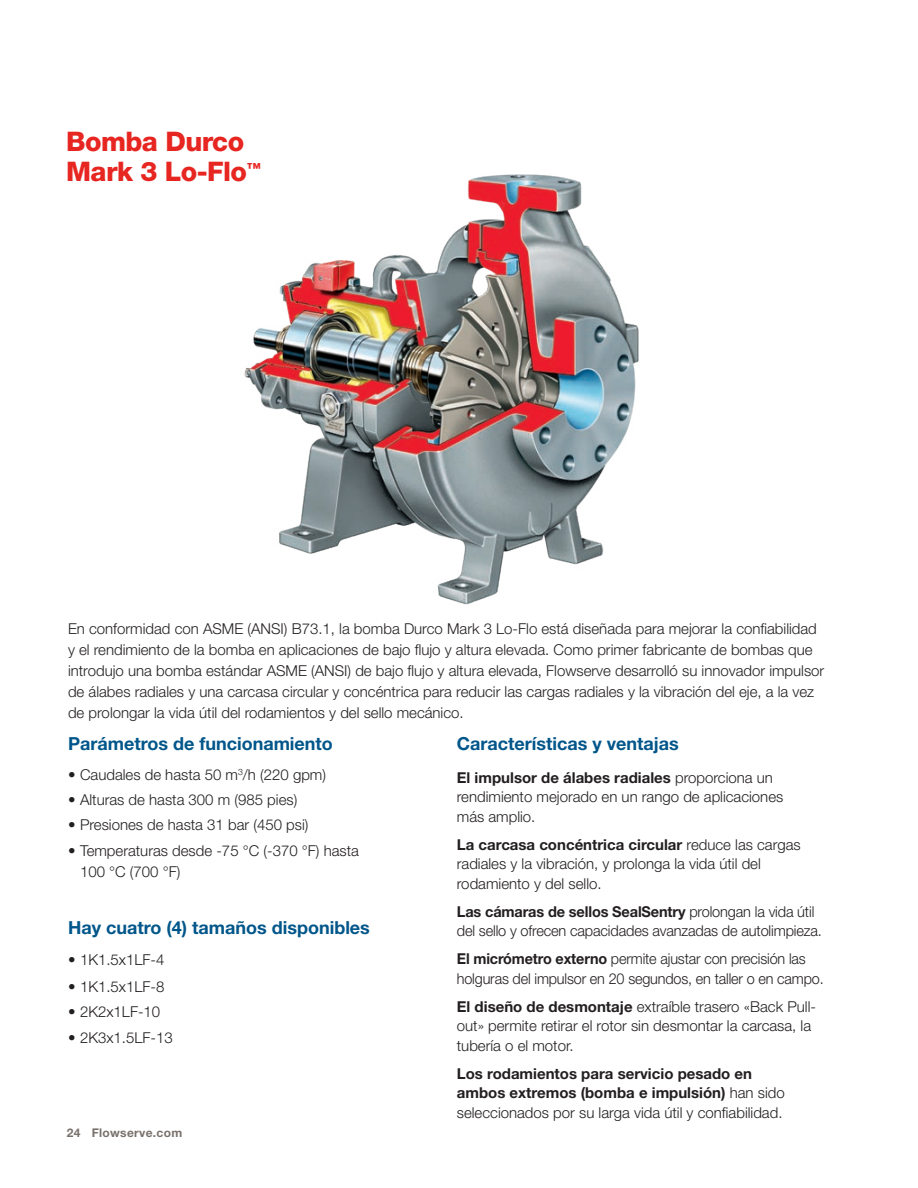
<style>
.page{position:relative;width:918px;height:1188px;background:#fff}
.page>*{position:absolute;margin:0;border:0;box-sizing:border-box;transform-origin:0 0}
.t1{font:800 27px/30px "Helvetica Neue LT Std";letter-spacing:-.02em;color:#e72621}
.t2{font:700 18px "Helvetica Neue LT Std";color:#00568a}
.t3{font:300 15px/19.5px "Helvetica Neue LT Std";color:#231f20}
.t4{font:700 15px/19.5px "Helvetica Neue LT Std";color:#231f20}
.t5{font:300 15px/19.5px "Helvetica Neue LT Std";color:#231f20;scale:.96 1}
.t6{font:700 12px "Helvetica Neue LT Std";letter-spacing:.025em;color:#79716c}
.s1{font-weight:700}
.s2{font-weight:300}
</style>
<div class="page">
<img style="left:244px;top:174px;width:395px;height:431px">
<h1 class="t1" style="left:66px;top:126px;width:196px">Bomba Durco<br>Mark 3 Lo-Flo<sup>™</sup></h1>
<p class="t3" style="left:68px;top:618px;width:758px;line-height:21px">En conformidad con ASME (ANSI) B73.1, la bomba Durco Mark 3 Lo-Flo está diseñada para mejorar la confiabilidad y el rendimiento de la bomba en aplicaciones de bajo flujo y altura elevada. Como primer fabricante de bombas que introdujo una bomba estándar ASME (ANSI) de bajo flujo y altura elevada, Flowserve desarrolló su innovador impulsor de álabes radiales y una carcasa circular y concéntrica para reducir las cargas radiales y la vibración del eje, a la vez de prolongar la vida útil del rodamientos y del sello mecánico.</p>
<p class="t2" style="left:68px;top:733px;width:266px">Parámetros de funcionamiento</p>
<p class="t3" style="left:68px;top:764px;width:260px">• Caudales de hasta 50 m<sup>3</sup>/h (220 gpm)</p>
<p class="t3" style="left:68px;top:790px;width:231px">• Alturas de hasta 300 m (985 pies)</p>
<p class="t3" style="left:68px;top:815px;width:242px">• Presiones de hasta 31 bar (450 psi)</p>
<p class="t3" style="left:80px;top:839px;width:281px;line-height:21px;text-indent:-12px">• Temperaturas desde -75 °C (-370 °F) hasta<br>100 °C (700 °F)</p>
<p class="t2" style="left:68px;top:917px;width:303px">Hay cuatro (4) tamaños disponibles</p>
<p class="t3" style="left:68px;top:950px;width:98px">• 1K1.5x1LF-4</p>
<p class="t3" style="left:68px;top:977px;width:98px">• 1K1.5x1LF-8</p>
<p class="t3" style="left:68px;top:1002px;width:94px">• 2K2x1LF-10</p>
<p class="t3" style="left:68px;top:1027px;width:106px">• 2K3x1.5LF-13</p>
<p class="t6" style="left:67px;top:1125px;width:117px">24 Flowserve.com</p>
<p class="t2" style="left:457px;top:733px;width:224px">Características y ventajas</p>
<p class="t3" style="left:457px;top:767px;width:328px"><span class="s1">El impulsor de álabes radiales</span> proporciona un rendimiento mejorado en un rango de aplicaciones más amplio.</p>
<p class="t3" style="left:457px;top:834px;width:345px"><span class="s1">La carcasa concéntrica circular</span> reduce las cargas radiales y la vibración, y prolonga la vida útil del rodamiento y del sello.</p>
<p class="t3" style="left:457px;top:901px;width:367px"><span class="s1">Las cámaras de sellos SealSentry</span> prolongan la vida útil del sello y ofrecen capacidades avanzadas de autolimpieza.</p>
<p class="t5" style="left:457px;top:949px;width:384px"><span class="s1">El micrómetro externo</span> permite ajustar con precisión las holguras del impulsor en 20 segundos, en taller o en campo.</p>
<p class="t3" style="left:457px;top:996px;width:361px"><span class="s1">El diseño de desmontaje</span> extraíble trasero «Back Pull&shy;out» permite retirar el rotor sin desmontar la carcasa, la tubería o el motor.</p>
<p class="t4" style="left:457px;top:1063px;width:329px">Los rodamientos para servicio pesado en ambos extremos (bomba e impulsión) <span class="s2">han sido seleccionados por su larga vida útil y confiabilidad.</span></p>
</div>
